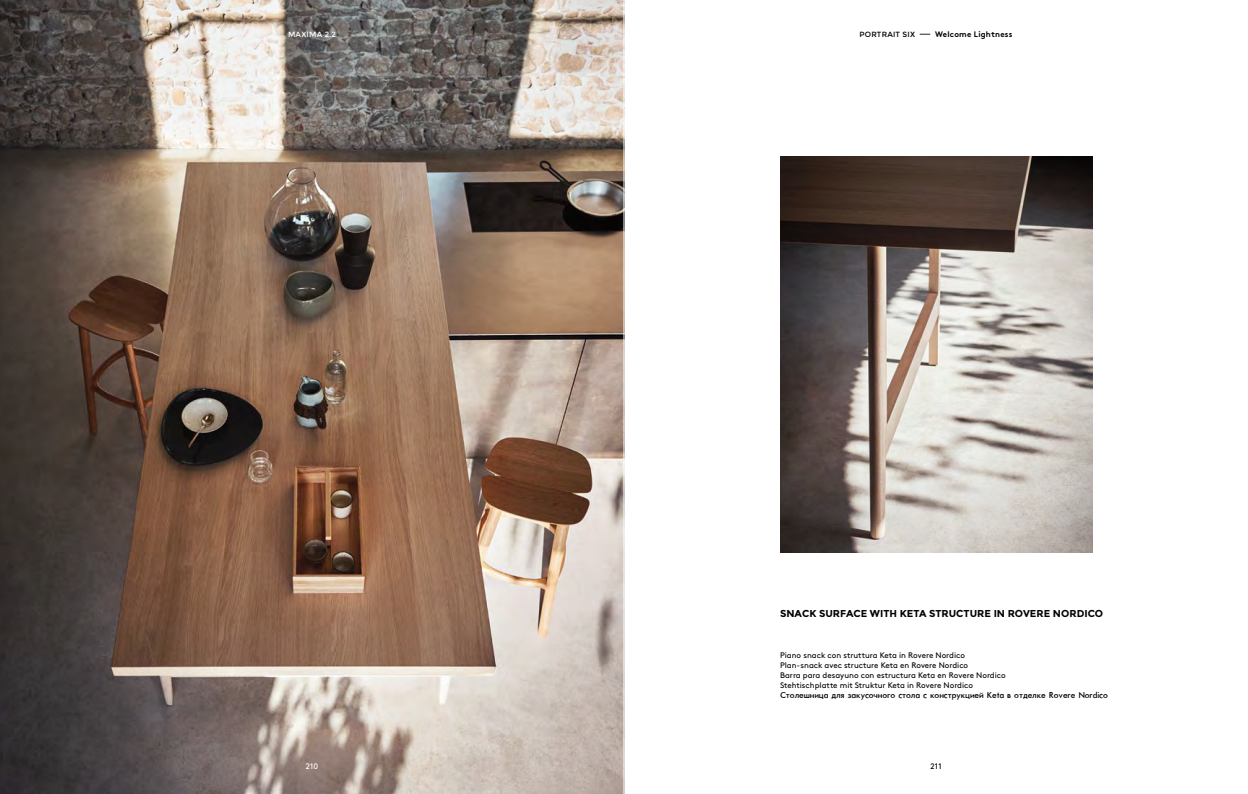
<style>
.page{position:relative;width:1248px;height:794px;background:#fff}
.page>*{position:absolute;margin:0;border:0;box-sizing:border-box;transform-origin:0 0}
.t1{font:700 10px "Montserrat";color:#000}
.t2{font:9.5px "Futura";letter-spacing:-.015em;color:#000}
.t3{font:8px/10px "Brown Pro";color:#000}
.t4{font:700 8px "Brown Pro";letter-spacing:.025em;color:#000}
.t5{font:8px "Brown Pro";color:#fff}
.t6{font:7.5px "Montserrat";letter-spacing:.025em;color:#fff}
.s1{font-family:"Montserrat";font-weight:400;font-size:7.5px}
.s2{font-size:7.5px}
</style>
<div class="page">
<img style="left:0;top:0;width:623px;height:794px">
<img style="left:780px;top:157px;width:311px;height:395px">
<p class="t6" style="left:288px;top:30px;width:49px">MAXIMA 2.2</p>
<p class="t4" style="left:859px;top:27px;width:154px"><span class="s1">PORTRAIT SIX</span> <span class="s2">—</span> Welcome Lightness</p>
<p class="t1" style="left:780px;top:607px;width:324px">SNACK SURFACE WITH KETA STRUCTURE IN ROVERE NORDICO</p>
<p class="t3" style="left:780px;top:649px;width:227px">Piano snack con struttura Keta in Rovere Nordico Plan-snack avec structure Keta en Rovere Nordico<br>Barra para desayuno con estructura Keta en Rovere Nordico Stehtischplatte mit Struktur Keta in Rovere Nordico</p>
<p class="t2" style="left:780px;top:690px;width:329px">Столешница для закусочного стола с конструкцией Keta в отделке Rovere Nordico</p>
<p class="t5" style="left:306px;top:759px;width:14px">210</p>
<p class="t3" style="left:930px;top:760px;width:13px">211</p>
</div>
